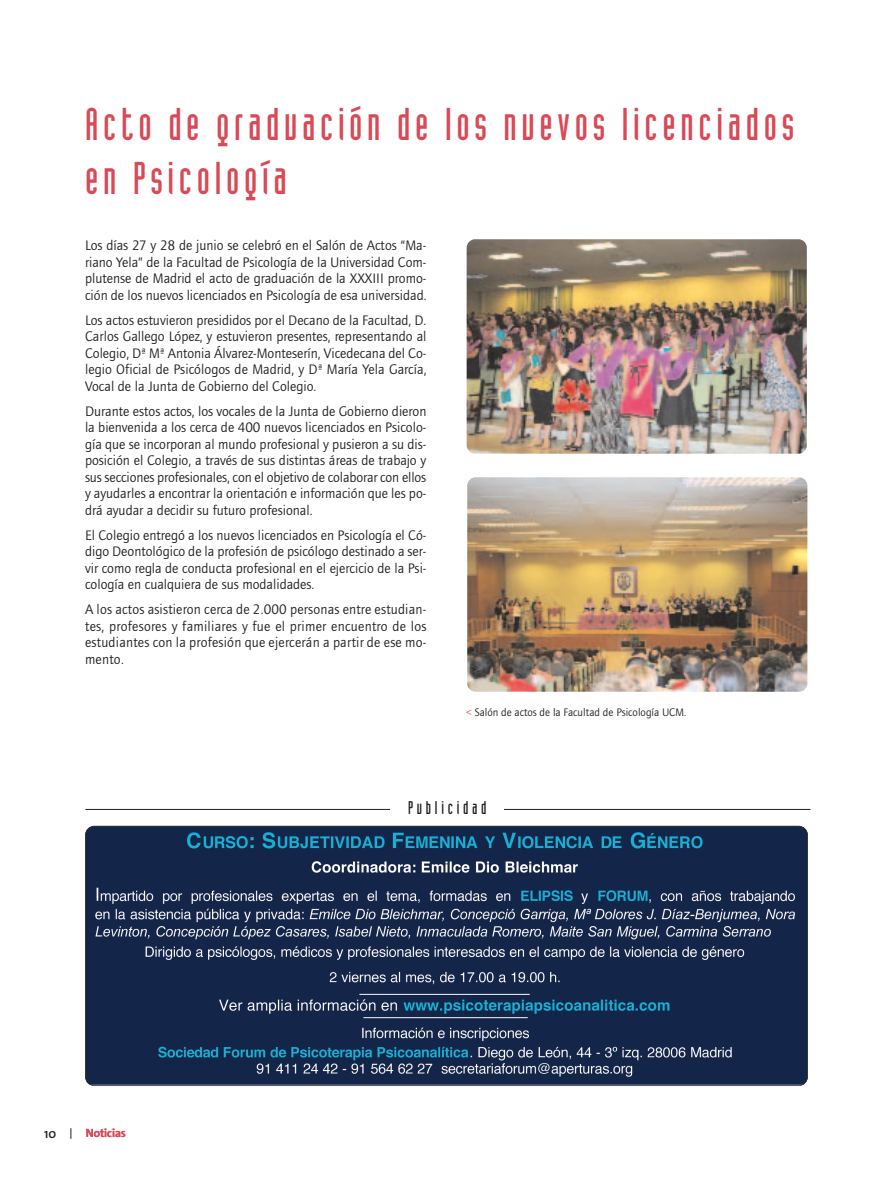
<style>
.page{position:relative;width:893px;height:1191px;background:#fff}
.page>*{position:absolute;margin:0;border:0;box-sizing:border-box;transform-origin:0 0}
.t1{font:45px/54px "Industria Solid A";letter-spacing:.105em;color:#d94a56}
.t2{font:18px "Industria Solid A";letter-spacing:.205em;color:#231f20}
.t3{font:14.25px/16.5px "Foundry Journal";color:#231f20;text-align:justify}
.t4{font:600 13.5px "Thesis Sans";color:#231f20}
.t5{font:700 12px "Thesis Sans";color:#d94a56}
.t6{font:11.25px "Foundry Journal";color:#231f20}
.s1{color:#d94a56}
</style>
<div class="page">
<img style="left:467px;top:239px;width:340px;height:215px;border-radius:9px">
<img style="left:467px;top:477px;width:340px;height:214px;border-radius:9px">
<img style="left:85px;top:828px;width:722px;height:256px">
<div style="left:85px;top:825px;width:723px;height:261px;border:2px solid #231f20;border-radius:9px"></div>
<hr style="left:85px;top:809px;width:725px;height:1px;background:#231f20">
<div style="left:390px;top:801px;width:114px;height:19px;background:#fff"></div>
<p class="t1" style="left:85px;top:100px;width:710px">Acto de graduación de los nuevos licenciados en Psicología</p>
<p class="t3" style="left:85px;top:237px;width:343px">Los días 27 y 28 de junio se celebró en el Salón de Actos “Ma&shy;riano Yela” de la Facultad de Psicología de la Universidad Com&shy;plutense de Madrid el acto de graduación de la XXXIII promo&shy;ción de los nuevos licenciados en Psicología de esa universidad.</p>
<p class="t3" style="left:85px;top:312px;width:343px">Los actos estuvieron presididos por el Decano de la Facultad, D.<br>Carlos Gallego López, y estuvieron presentes, representando al Colegio, Dª Mª Antonia Álvarez-Monteserín, Vicedecana del Co&shy;legio Oficial de Psicólogos de Madrid, y Dª María Yela García, Vocal de la Junta de Gobierno del Colegio.</p>
<p class="t3" style="left:85px;top:403px;width:343px">Durante estos actos, los vocales de la Junta de Gobierno dieron la bienvenida a los cerca de 400 nuevos licenciados en Psicolo&shy;gía que se incorporan al mundo profesional y pusieron a su dis&shy;posición el Colegio, a través de sus distintas áreas de trabajo y sus secciones profesionales, con el objetivo de colaborar con ellos y ayudarles a encontrar la orientación e información que les po&shy;drá ayudar a decidir su futuro profesional.</p>
<p class="t3" style="left:85px;top:527px;width:343px">El Colegio entregó a los nuevos licenciados en Psicología el Có&shy;digo Deontológico de la profesión de psicólogo destinado a ser&shy;vir como regla de conducta profesional en el ejercicio de la Psi&shy;cología en cualquiera de sus modalidades.</p>
<p class="t3" style="left:85px;top:601px;width:343px">A los actos asistieron cerca de 2.000 personas entre estudian&shy;tes, profesores y familiares y fue el primer encuentro de los estudiantes con la profesión que ejercerán a partir de ese mo&shy;mento.</p>
<p class="t6" style="left:466px;top:705px;width:221px"><span class="s1">&lt;</span> Salón de actos de la Facultad de Psicología UCM.</p>
<p class="t4" style="left:44px;top:1128px;width:13px">10</p>
<p class="t5" style="left:86px;top:1128px;width:41px">Noticias</p>
<p class="t2" style="left:408px;top:801px;width:80px">Publicidad</p>
</div>
